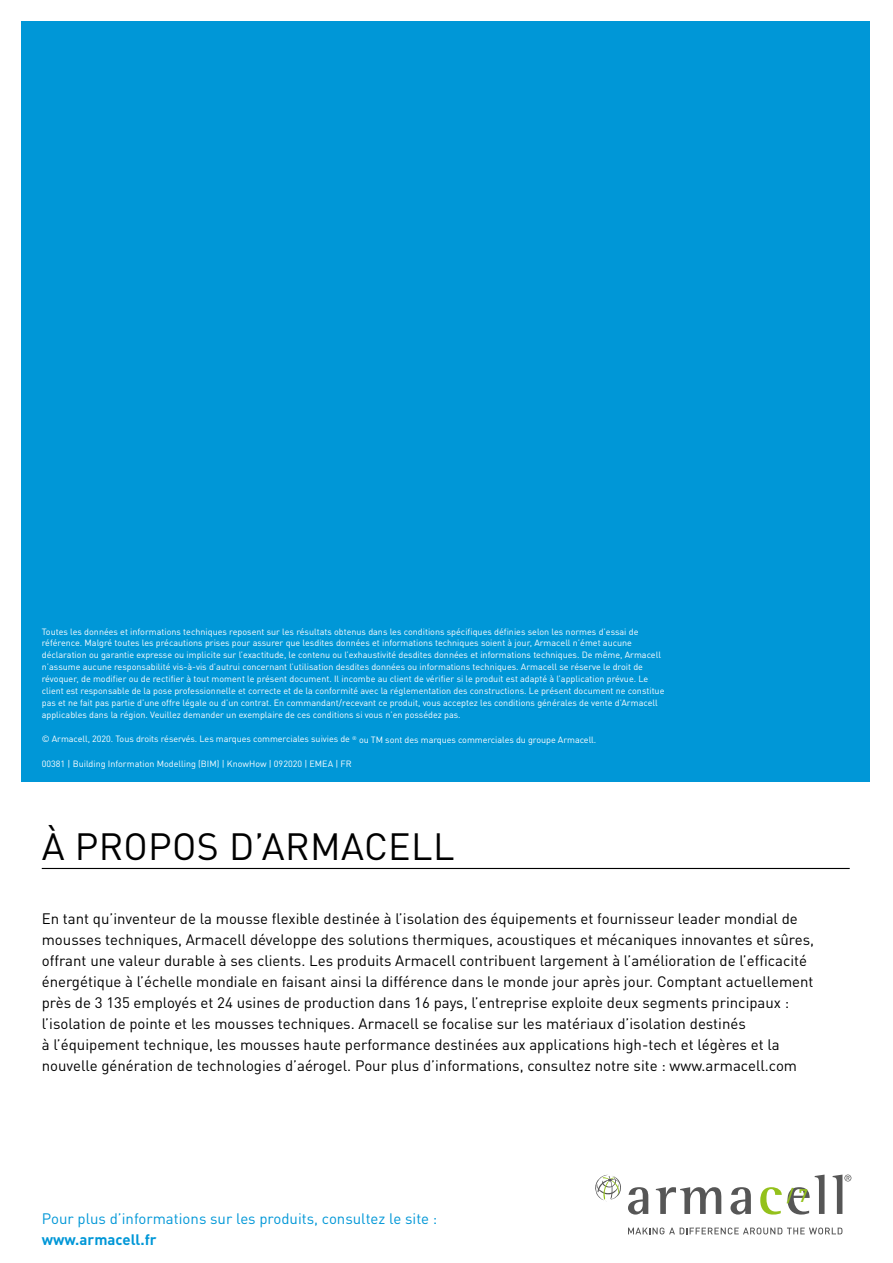
<style>
.page{position:relative;width:893px;height:1263px;background:#fff}
.page>*{position:absolute;margin:0;border:0;box-sizing:border-box;transform-origin:0 0}
.t1{font:37.5px "DIN Pro";letter-spacing:.01em;color:#000}
.t2{font:500 18px "DIN Pro";color:#94c11c}
.t3{font:15px/21px "DIN Pro";color:#000}
.t4{font:15px "DIN Pro";color:#0097d7}
.t5{font:700 15px "DIN Pro";color:#0097d7}
.t6{font:9px/12px "DIN Pro";color:#fff}
</style>
<div class="page">
<div style="left:21px;top:21px;width:849px;height:761px;background:#0097d7"></div>
<hr style="left:42px;top:868px;width:808px;height:1px;background:#000">
<svg style="left:628px;top:1187px;width:20px;height:27px"></svg>
<svg style="left:656px;top:1187px;width:65px;height:27px"></svg>
<svg style="left:730px;top:1187px;width:21px;height:27px"></svg>
<svg style="left:760px;top:1174px;width:64px;height:40px"></svg>
<svg style="left:833px;top:1174px;width:18px;height:40px"></svg>
<svg style="left:595px;top:1174px;width:26px;height:27px"></svg>
<svg style="left:628px;top:1227px;width:214px;height:7px"></svg>
<p class="t6" style="left:42px;top:624px;width:624px">Toutes les données et informations techniques reposent sur les résultats obtenus dans les conditions spécifiques définies selon les normes d’essai de référence. Malgré toutes les précautions prises pour assurer que lesdites données et informations techniques soient à jour, Armacell n’émet aucune déclaration ou garantie expresse ou implicite sur l’exactitude, le contenu ou l’exhaustivité desdites données et informations techniques. De même, Armacell n’assume aucune responsabilité vis-à-vis d’autrui concernant l’utilisation desdites données ou informations techniques. Armacell se réserve le droit de révoquer, de modifier ou de rectifier à tout moment le présent document. Il incombe au client de vérifier si le produit est adapté à l’application prévue. Le client est responsable de la pose professionnelle et correcte et de la conformité avec la réglementation des constructions. Le présent document ne constitue pas et ne fait pas partie d’une offre légale ou d’un contrat. En commandant/recevant ce produit, vous acceptez les conditions générales de vente d’Armacell applicables dans la région. Veuillez demander un exemplaire de ces conditions si vous n’en possédez pas.</p>
<p class="t6" style="left:42px;top:732px;width:556px">© Armacell, 2020. Tous droits réservés. Les marques commerciales suivies de <sup>®</sup> ou TM sont des marques commerciales du groupe Armacell.</p>
<p class="t6" style="left:42px;top:756px;width:311px">00381 | Building Information Modelling (BIM) | KnowHow | 092020 | EMEA | FR</p>
<h1 class="t1" style="left:42px;top:817px;width:414px">À PROPOS D’ARMACELL</h1>
<p class="t3" style="left:42px;top:907px;width:774px">En tant qu’inventeur de la mousse flexible destinée à l’isolation des équipements et fournisseur leader mondial de mousses techniques, Armacell développe des solutions thermiques, acoustiques et mécaniques innovantes et sûres, offrant une valeur durable à ses clients. Les produits Armacell contribuent largement à l’amélioration de l’efficacité énergétique à l’échelle mondiale en faisant ainsi la différence dans le monde jour après jour. Comptant actuellement près de 3 135 employés et 24 usines de production dans 16 pays, l’entreprise exploite deux segments principaux : l’isolation de pointe et les mousses techniques. Armacell se focalise sur les matériaux d’isolation destinés<br>à l’équipement technique, les mousses haute performance destinées aux applications high-tech et légères et la nouvelle génération de technologies d’aérogel. Pour plus d’informations, consultez notre site : www.armacell.com</p>
<h3 class="t4" style="left:42px;top:1207px;width:397px">Pour plus d’informations sur les produits, consultez le site :</h3>
<h3 class="t5" style="left:42px;top:1227px;width:116px">www.armacell.fr</h3>
<h2 class="t2" style="left:787px;top:1181px;width:23px">/ 7</h2>
</div>
